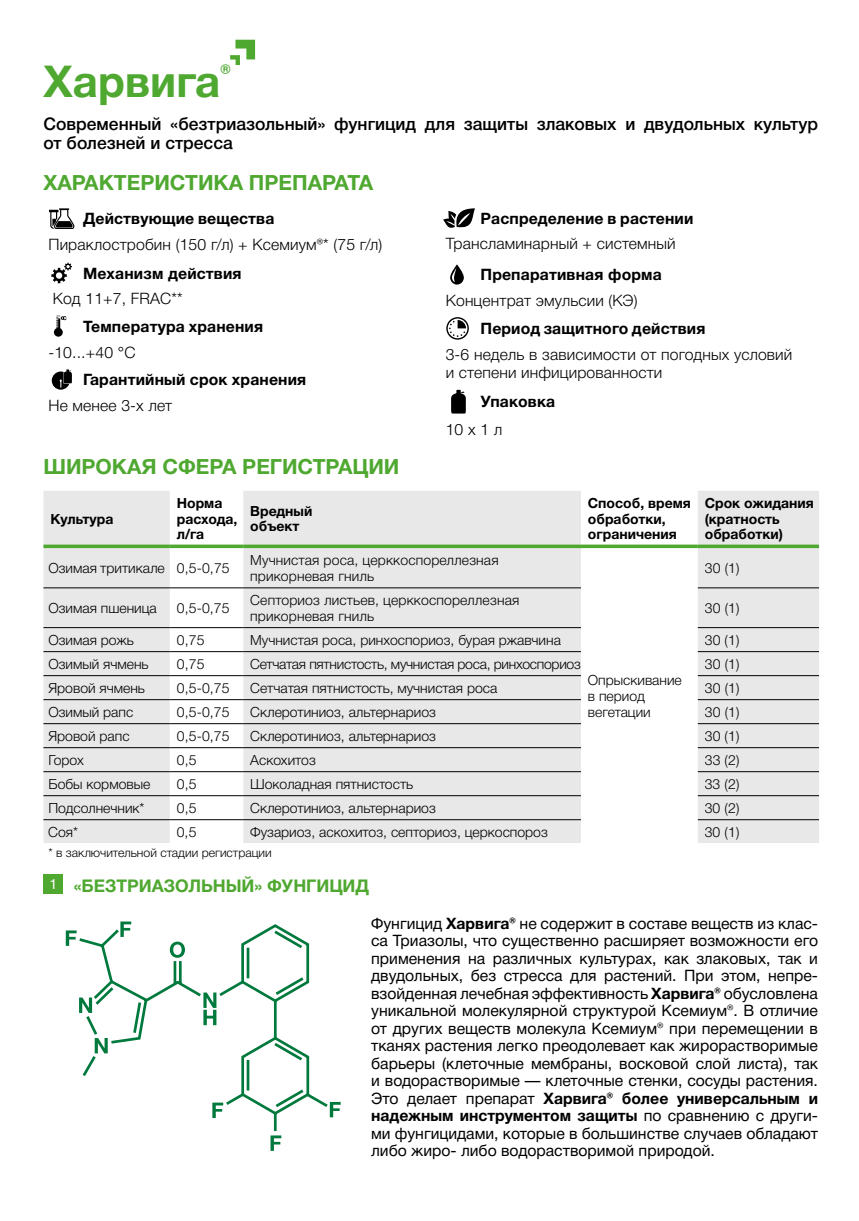
<style>
.page{position:relative;width:859px;height:1221px;background:#fff}
.page>*{position:absolute;margin:0;border:0;box-sizing:border-box;transform-origin:0 0}
.t1{font:700 43.93px "Helvetica Neue Cyr";color:#4fa830}
.t2{font:700 21px "Helvetica Neue Cyr";color:#4fa830}
.t3{font:500 17.5px/19.2px "Helvetica Neue Cyr";color:#000}
.t4{font:700 17.5px "Helvetica Neue Cyr";color:#4fa830}
.t5{font:15.75px/17.5px "Helvetica Neue Cyr";color:#000;text-align:justify}
.t6{font:300 15.75px/18.9px "Helvetica Neue Cyr";letter-spacing:.01em;color:#000}
.t7{font:700 15.75px "Helvetica Neue Cyr";letter-spacing:.01em;color:#000}
.t8{font:300 14px/15.8px "Helvetica Neue Cyr";color:#000}
.t9{font:700 14px/15.8px "Helvetica Neue Cyr";color:#000}
.t10{font:300 14px "Helvetica Neue Cyr";letter-spacing:-.02em;color:#000}
.t11{font:300 12.25px "Helvetica Neue Cyr";color:#000}
.s1{font-weight:700}
</style>
<div class="page">
<div style="left:43px;top:874px;width:20px;height:20px;background:#4fa830"></div>
<svg style="left:79px;top:922px;width:251px;height:210px"></svg>
<svg style="left:66px;top:930px;width:11px;height:15px"></svg>
<svg style="left:120px;top:921px;width:11px;height:15px"></svg>
<svg style="left:170px;top:941px;width:15px;height:16px"></svg>
<svg style="left:270px;top:1135px;width:11px;height:15px"></svg>
<svg style="left:212px;top:1102px;width:11px;height:15px"></svg>
<svg style="left:330px;top:1101px;width:10px;height:16px"></svg>
<svg style="left:79px;top:978px;width:167px;height:75px"></svg>
<svg style="left:230px;top:40px;width:25px;height:25px"></svg>
<svg style="left:446px;top:317px;width:22px;height:22px"></svg>
<div style="left:52px;top:371px;width:18px;height:18px;background:#000;border-radius:50%"></div>
<svg style="left:55px;top:369px;width:17px;height:18px"></svg>
<svg style="left:451px;top:390px;width:14px;height:23px"></svg>
<svg style="left:49px;top:208px;width:25px;height:21px"></svg>
<svg style="left:54px;top:316px;width:12px;height:21px"></svg>
<svg style="left:450px;top:264px;width:13px;height:20px"></svg>
<svg style="left:443px;top:208px;width:32px;height:20px"></svg>
<svg style="left:51px;top:263px;width:21px;height:20px"></svg>
<svg style="left:43px;top:491px;width:775px;height:352px;fill:#e8e8e8"></svg>
<hr style="left:697px;top:587px;width:121px;height:1px;background:#000">
<hr style="left:697px;top:627px;width:121px;height:1px;background:#000">
<hr style="left:697px;top:651px;width:121px;height:1px;background:#000">
<hr style="left:697px;top:675px;width:121px;height:1px;background:#000">
<hr style="left:697px;top:699px;width:121px;height:1px;background:#000">
<hr style="left:43px;top:723px;width:127px;height:1px;background:#000">
<hr style="left:170px;top:723px;width:73px;height:1px;background:#000">
<hr style="left:243px;top:723px;width:337px;height:1px;background:#000">
<hr style="left:697px;top:723px;width:121px;height:1px;background:#000">
<svg style="left:43px;top:544px;width:127px;height:4px"></svg>
<svg style="left:170px;top:544px;width:73px;height:4px"></svg>
<svg style="left:243px;top:544px;width:337px;height:4px"></svg>
<svg style="left:580px;top:544px;width:117px;height:4px"></svg>
<svg style="left:697px;top:544px;width:121px;height:4px"></svg>
<hr style="left:43px;top:747px;width:127px;height:1px;background:#000">
<hr style="left:170px;top:747px;width:73px;height:1px;background:#000">
<hr style="left:243px;top:747px;width:337px;height:1px;background:#000">
<hr style="left:697px;top:747px;width:121px;height:1px;background:#000">
<hr style="left:43px;top:819px;width:127px;height:1px;background:#000">
<hr style="left:170px;top:819px;width:73px;height:1px;background:#000">
<hr style="left:243px;top:819px;width:337px;height:1px;background:#000">
<hr style="left:697px;top:819px;width:121px;height:1px;background:#000">
<hr style="left:43px;top:771px;width:127px;height:1px;background:#000">
<hr style="left:170px;top:771px;width:73px;height:1px;background:#000">
<hr style="left:243px;top:771px;width:337px;height:1px;background:#000">
<hr style="left:43px;top:795px;width:127px;height:1px;background:#000">
<hr style="left:170px;top:795px;width:73px;height:1px;background:#000">
<hr style="left:243px;top:795px;width:337px;height:1px;background:#000">
<hr style="left:697px;top:771px;width:121px;height:1px;background:#000">
<hr style="left:697px;top:795px;width:121px;height:1px;background:#000">
<hr style="left:43px;top:587px;width:127px;height:1px;background:#000">
<hr style="left:170px;top:587px;width:73px;height:1px;background:#000">
<hr style="left:243px;top:587px;width:337px;height:1px;background:#000">
<hr style="left:43px;top:627px;width:127px;height:1px;background:#000">
<hr style="left:170px;top:627px;width:73px;height:1px;background:#000">
<hr style="left:243px;top:627px;width:337px;height:1px;background:#000">
<hr style="left:43px;top:651px;width:127px;height:1px;background:#000">
<hr style="left:170px;top:651px;width:73px;height:1px;background:#000">
<hr style="left:243px;top:651px;width:337px;height:1px;background:#000">
<hr style="left:43px;top:675px;width:127px;height:1px;background:#000">
<hr style="left:170px;top:675px;width:73px;height:1px;background:#000">
<hr style="left:243px;top:675px;width:337px;height:1px;background:#000">
<hr style="left:43px;top:699px;width:127px;height:1px;background:#000">
<hr style="left:170px;top:699px;width:73px;height:1px;background:#000">
<hr style="left:243px;top:699px;width:337px;height:1px;background:#000">
<h1 class="t1" style="left:43px;top:57px;width:189px">Харвига<sup>®</sup></h1>
<p class="t3" style="left:43px;top:114px;width:776px">Современный «безтриазольный» фунгицид для защиты злаковых и двудольных культур от болезней и стресса</p>
<h2 class="t2" style="left:43px;top:171px;width:331px">ХАРАКТЕРИСТИКА ПРЕПАРАТА</h2>
<p class="t7" style="left:83px;top:210px;width:193px">Действующие вещества</p>
<p class="t6" style="left:48px;top:235px;width:335px">Пираклостробин (150 г/л) + Ксемиум®* (75 г/л)</p>
<p class="t7" style="left:480px;top:209px;width:214px">Распределение в растении</p>
<p class="t6" style="left:445px;top:234px;width:231px">Трансламинарный + системный</p>
<p class="t7" style="left:83px;top:264px;width:160px">Механизм действия</p>
<p class="t7" style="left:480px;top:266px;width:183px">Препаративная форма</p>
<p class="t6" style="left:53px;top:289px;width:131px">Код 11+7, FRAC**</p>
<p class="t6" style="left:445px;top:291px;width:193px">Концентрат эмульсии (КЭ)</p>
<p class="t7" style="left:83px;top:317px;width:181px">Температура хранения</p>
<p class="t6" style="left:48px;top:343px;width:88px">-10...+40 °C</p>
<p class="t7" style="left:480px;top:320px;width:226px">Период защитного действия</p>
<p class="t6" style="left:445px;top:344px;width:348px">3-6 недель в зависимости от погодных условий и степени инфицированности</p>
<p class="t7" style="left:83px;top:371px;width:224px">Гарантийный срок хранения</p>
<p class="t6" style="left:48px;top:396px;width:125px">Не менее 3-х лет</p>
<p class="t7" style="left:480px;top:393px;width:76px">Упаковка</p>
<p class="t6" style="left:445px;top:419px;width:58px">10 х 1 л</p>
<h2 class="t2" style="left:43px;top:455px;width:357px">ШИРОКАЯ СФЕРА РЕГИСТРАЦИИ</h2>
<p class="t9" style="left:177px;top:495px;width:62px">Норма расхода, л/га</p>
<p class="t9" style="left:250px;top:503px;width:63px">Вредный объект</p>
<p class="t9" style="left:587px;top:495px;width:104px">Способ, время обработки, ограничения</p>
<p class="t9" style="left:704px;top:495px;width:110px">Срок ожидания (кратность обработки)</p>
<p class="t8" style="left:48px;top:560px;width:183px">Озимая тритикале 0,5-0,75</p>
<p class="t8" style="left:250px;top:552px;width:250px">Мучнистая роса, церккоспореллезная прикорневая гниль</p>
<p class="t9" style="left:50px;top:511px;width:64px">Культура</p>
<p class="t8" style="left:704px;top:560px;width:36px">30 (1)</p>
<p class="t8" style="left:48px;top:600px;width:110px">Озимая пшеница</p>
<p class="t8" style="left:177px;top:600px;width:54px">0,5-0,75</p>
<p class="t8" style="left:250px;top:592px;width:270px">Септориоз листьев, церккоспореллезная прикорневая гниль</p>
<p class="t8" style="left:704px;top:600px;width:36px">30 (1)</p>
<p class="t8" style="left:48px;top:632px;width:87px">Озимая рожь</p>
<p class="t8" style="left:177px;top:632px;width:29px">0,75</p>
<p class="t8" style="left:250px;top:632px;width:312px">Мучнистая роса, ринхоспориоз, бурая ржавчина</p>
<p class="t8" style="left:704px;top:632px;width:36px">30 (1)</p>
<p class="t8" style="left:48px;top:656px;width:102px">Озимый ячмень</p>
<p class="t8" style="left:177px;top:656px;width:29px">0,75</p>
<p class="t10" style="left:250px;top:656px;width:332px">Сетчатая пятнистость, мучнистая роса, ринхоспориоз</p>
<p class="t8" style="left:704px;top:656px;width:36px">30 (1)</p>
<p class="t8" style="left:48px;top:680px;width:98px">Яровой ячмень</p>
<p class="t8" style="left:177px;top:680px;width:54px">0,5-0,75</p>
<p class="t8" style="left:250px;top:680px;width:248px">Сетчатая пятнистость, мучнистая роса</p>
<p class="t8" style="left:704px;top:680px;width:36px">30 (1)</p>
<p class="t8" style="left:48px;top:704px;width:86px">Озимый рапс</p>
<p class="t8" style="left:177px;top:704px;width:54px">0,5-0,75</p>
<p class="t8" style="left:250px;top:704px;width:187px">Склеротиниоз, альтернариоз</p>
<p class="t8" style="left:704px;top:704px;width:36px">30 (1)</p>
<p class="t8" style="left:48px;top:728px;width:83px">Яровой рапс</p>
<p class="t8" style="left:177px;top:728px;width:54px">0,5-0,75</p>
<p class="t8" style="left:250px;top:728px;width:187px">Склеротиниоз, альтернариоз</p>
<p class="t8" style="left:704px;top:728px;width:36px">30 (1)</p>
<p class="t8" style="left:48px;top:752px;width:37px">Горох</p>
<p class="t8" style="left:177px;top:752px;width:21px">0,5</p>
<p class="t8" style="left:250px;top:752px;width:67px">Аскохитоз</p>
<p class="t8" style="left:704px;top:752px;width:36px">33 (2)</p>
<p class="t8" style="left:48px;top:776px;width:103px">Бобы кормовые</p>
<p class="t8" style="left:177px;top:776px;width:21px">0,5</p>
<p class="t8" style="left:250px;top:776px;width:164px">Шоколадная пятнистость</p>
<p class="t8" style="left:704px;top:776px;width:36px">33 (2)</p>
<p class="t8" style="left:48px;top:800px;width:98px">Подсолнечник*</p>
<p class="t8" style="left:177px;top:800px;width:21px">0,5</p>
<p class="t8" style="left:250px;top:800px;width:187px">Склеротиниоз, альтернариоз</p>
<p class="t8" style="left:704px;top:800px;width:36px">30 (2)</p>
<p class="t8" style="left:48px;top:824px;width:31px">Соя*</p>
<p class="t8" style="left:177px;top:824px;width:21px">0,5</p>
<p class="t8" style="left:250px;top:824px;width:299px">Фузариоз, аскохитоз, септориоз, церкоспороз</p>
<p class="t8" style="left:704px;top:824px;width:36px">30 (1)</p>
<p class="t11" style="left:48px;top:846px;width:225px">* в заключительной стадии регистрации</p>
<p class="t8" style="left:587px;top:672px;width:95px">Опрыскивание в период вегетации</p>
<p class="t4" style="left:49px;top:876px;width:321px"><sup>1</sup> «БЕЗТРИАЗОЛЬНЫЙ» ФУНГИЦИД</p>
<p class="t5" style="left:371px;top:914px;width:448px">Фунгицид <span class="s1">Харвига®</span> не содержит в составе веществ из клас&shy;са Триазолы, что существенно расширяет возможности его применения на различных культурах, как злаковых, так и двудольных, без стресса для растений. При этом, непре&shy;взойденная лечебная эффективность <span class="s1">Харвига®</span> обусловлена уникальной молекулярной структурой Ксемиум®. В отличие от других веществ молекула Ксемиум® при перемещении в тканях растения легко преодолевает как жирорастворимые барьеры (клеточные мембраны, восковой слой листа), так и водорастворимые — клеточные стенки, сосуды растения.<br>Это делает препарат <span class="s1">Харвига® более универсальным и надежным инструментом защиты</span> по сравнению с други&shy;ми фунгицидами, которые в большинстве случаев обладают либо жиро- либо водорастворимой природой.</p>
</div>
